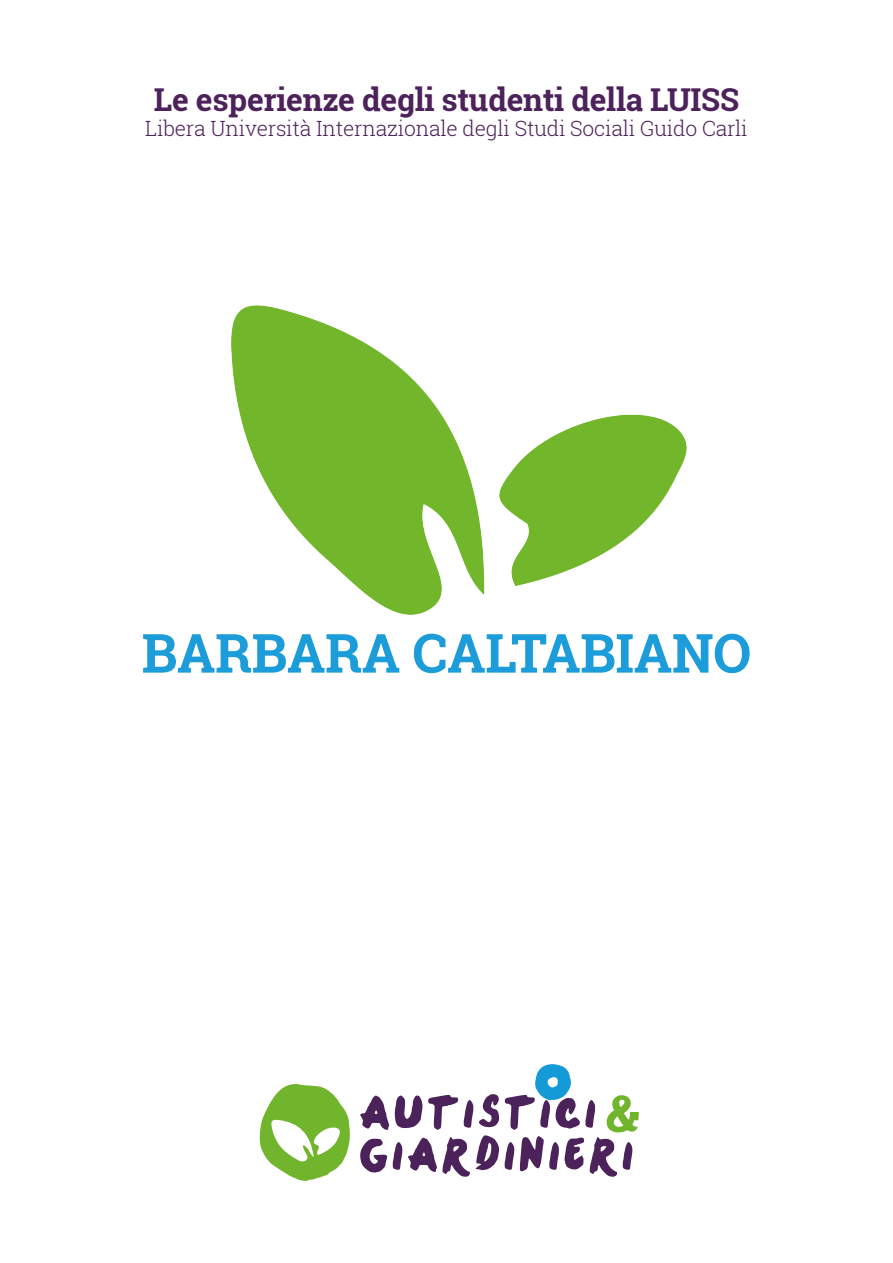
<style>
.page{position:relative;width:893px;height:1263px;background:#fff}
.page>*{position:absolute;margin:0;border:0;box-sizing:border-box;transform-origin:0 0}
.t1{font:700 54px "Roboto Slab";letter-spacing:-.01em;color:#1c9cd9}
.t2{font:700 31.5px "Roboto Slab";letter-spacing:-.01em;color:#4d215a}
.t3{font:300 21px "Roboto Slab";letter-spacing:-.01em;color:#4d215a}
</style>
<div class="page">
<svg style="left:360px;top:1095px;width:29px;height:35px"></svg>
<svg style="left:395px;top:1095px;width:27px;height:33px"></svg>
<svg style="left:428px;top:1095px;width:30px;height:35px"></svg>
<svg style="left:464px;top:1100px;width:9px;height:28px"></svg>
<svg style="left:479px;top:1094px;width:20px;height:33px"></svg>
<svg style="left:360px;top:1139px;width:27px;height:33px"></svg>
<svg style="left:393px;top:1142px;width:9px;height:28px"></svg>
<svg style="left:408px;top:1137px;width:29px;height:35px"></svg>
<svg style="left:443px;top:1137px;width:27px;height:40px"></svg>
<svg style="left:476px;top:1135px;width:23px;height:35px"></svg>
<svg style="left:505px;top:1064px;width:134px;height:113px"></svg>
<svg style="left:260px;top:1084px;width:90px;height:97px"></svg>
<img style="left:232px;top:305px;width:454px;height:310px">
<h2 class="t2" style="left:154px;top:78px;width:587px">Le esperienze degli studenti della LUISS</h2>
<p class="t3" style="left:145px;top:114px;width:604px">Libera Università Internazionale degli Studi Sociali Guido Carli</p>
<h1 class="t1" style="left:142px;top:616px;width:611px">BARBARA CALTABIANO</h1>
</div>
